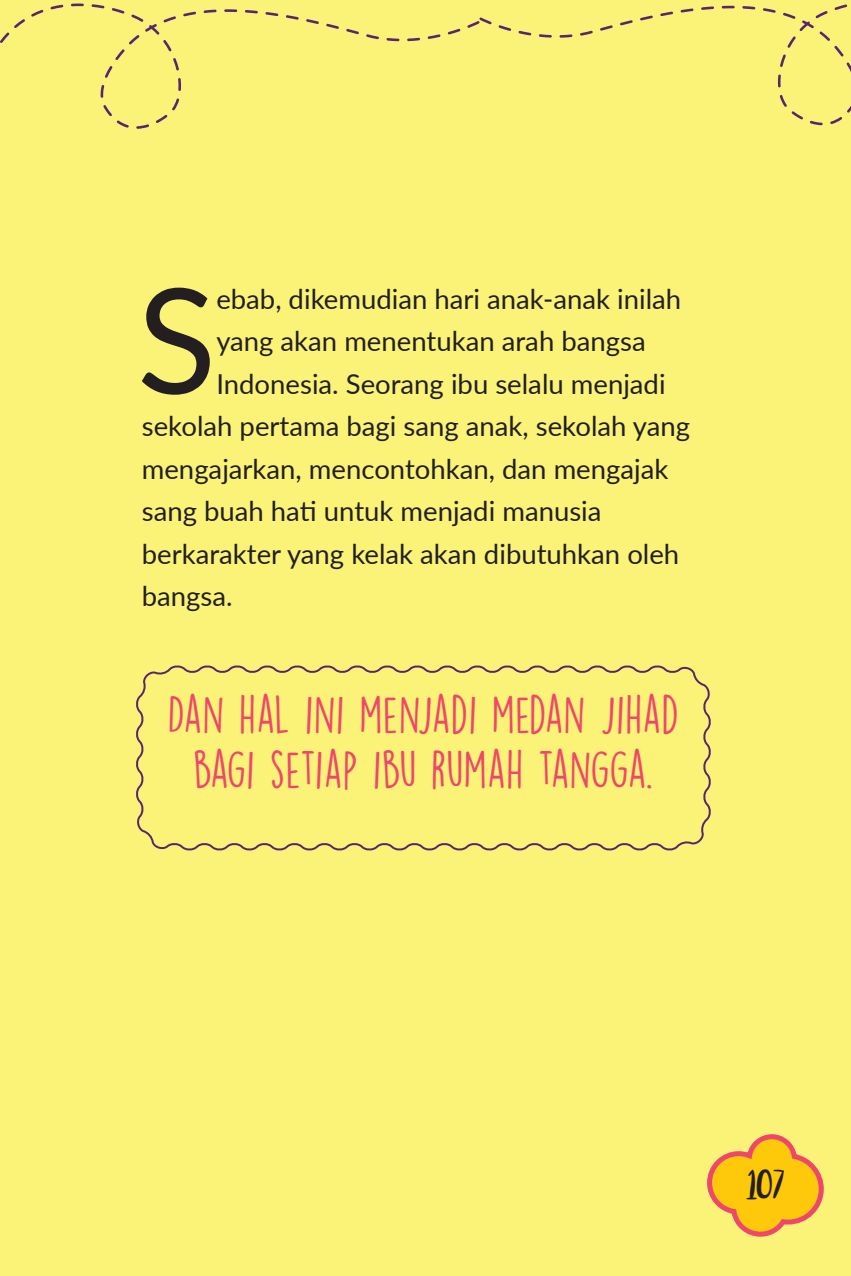
<style>
.page{position:relative;width:851px;height:1276px;background:#fff}
.page>*{position:absolute;margin:0;border:0;box-sizing:border-box;transform-origin:0 0}
.t1{font:146.25px "Lato";color:#231f20}
.t2{font:47.5px/55px "DK Lemon Yellow Sun";color:#ee476b;text-align:center}
.t3{font:30px "Beautyandthe Beast";color:#231f20}
.t4{font:27.5px "Lato";color:#231f20}
</style>
<div class="page">
<div style="left:0;top:0;width:850px;height:1276px;background:#faf377"></div>
<svg style="left:707px;top:1134px;width:117px;height:103px"></svg>
<svg style="left:479px;top:4px;width:371px;height:121px"></svg>
<svg style="left:0;top:3px;width:479px;height:126px"></svg>
<svg style="left:136px;top:665px;width:575px;height:186px"></svg>
<h1 class="t1" style="left:137px;top:236px;width:81px">S</h1>
<p class="t4" style="left:216px;top:279px;width:466px">ebab, dikemudian hari anak-anak inilah</p>
<p class="t4" style="left:216px;top:321px;width:431px">yang akan menentukan arah bangsa</p>
<p class="t4" style="left:216px;top:364px;width:451px">Indonesia. Seorang ibu selalu menjadi</p>
<p class="t4" style="left:142px;top:406px;width:550px">sekolah pertama bagi sang anak, sekolah yang</p>
<p class="t4" style="left:142px;top:449px;width:528px">mengajarkan, mencontohkan, dan mengajak</p>
<p class="t4" style="left:142px;top:491px;width:461px">sang buah hati untuk menjadi manusia</p>
<p class="t4" style="left:142px;top:534px;width:539px">berkarakter yang kelak akan dibutuhkan oleh</p>
<p class="t4" style="left:142px;top:576px;width:92px">bangsa.</p>
<h2 class="t2" style="left:168px;top:687px;width:513px">DAN HAL INI MENJADI MEDAN JIHAD<br>BAGI SETIAP IBU RUMAH TANGGA.</h2>
<p class="t3" style="left:746px;top:1164px;width:39px">107</p>
</div>
